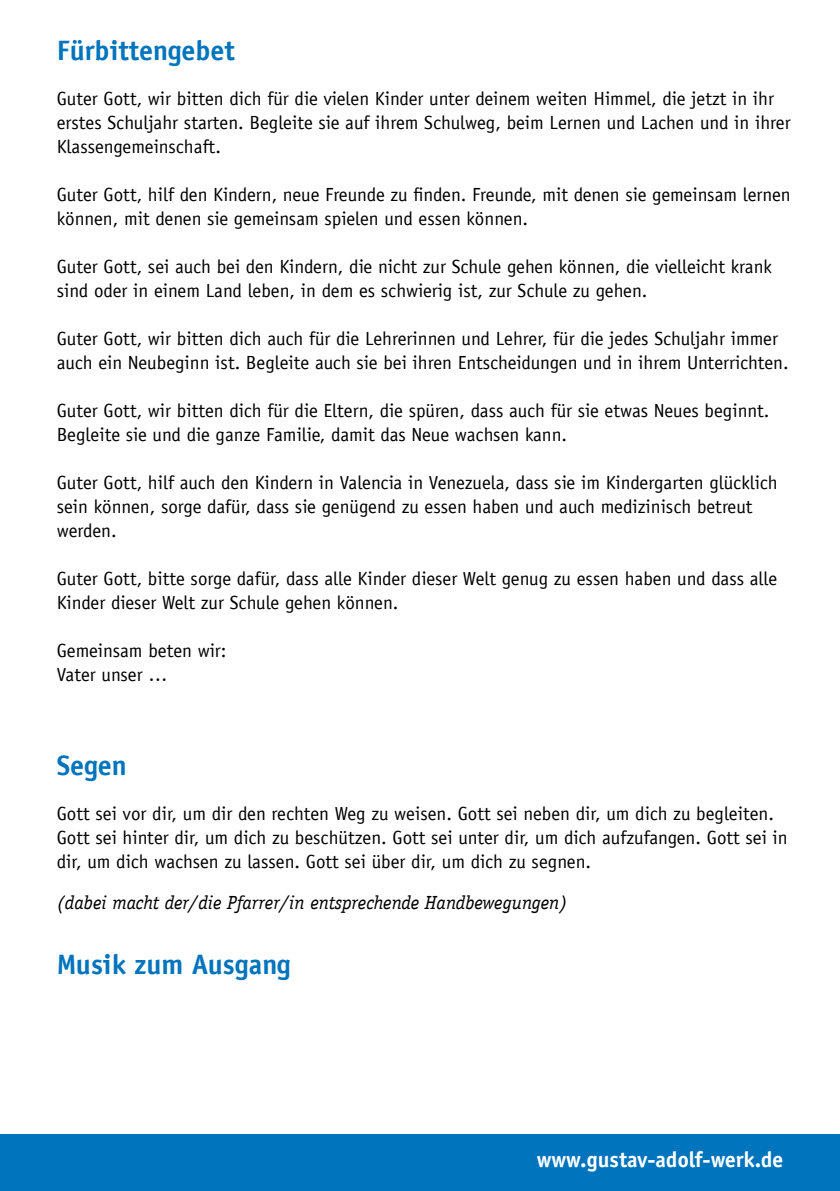
<style>
.page{position:relative;width:840px;height:1191px;background:#fff}
.page>*{position:absolute;margin:0;border:0;box-sizing:border-box;transform-origin:0 0}
.t1{font:700 28px "Officina Sans LT";color:#0074bc}
.t2{font:700 22px "Officina San ITC";color:#fff}
.t3{font:19px/24px "Officina Sans LT";color:#000}
.t4{font:italic 19px "Officina Serif LT";color:#000}
</style>
<div class="page">
<div style="left:0;top:1134px;width:839px;height:57px;background:#0074bc"></div>
<h1 class="t1" style="left:57px;top:33px;width:179px">Fürbittengebet</h1>
<p class="t3" style="left:57px;top:87px;width:735px">Guter Gott, wir bitten dich für die vielen Kinder unter deinem weiten Himmel, die jetzt in ihr erstes Schuljahr starten. Begleite sie auf ihrem Schulweg, beim Lernen und Lachen und in ihrer<br>Klassengemeinschaft.</p>
<p class="t3" style="left:57px;top:183px;width:735px">Guter Gott, hilf den Kindern, neue Freunde zu finden. Freunde, mit denen sie gemeinsam lernen können, mit denen sie gemeinsam spielen und essen können.</p>
<p class="t3" style="left:57px;top:255px;width:716px">Guter Gott, sei auch bei den Kindern, die nicht zur Schule gehen können, die vielleicht krank sind oder in einem Land leben, in dem es schwierig ist, zur Schule zu gehen.</p>
<p class="t3" style="left:57px;top:327px;width:733px">Guter Gott, wir bitten dich auch für die Lehrerinnen und Lehrer, für die jedes Schuljahr immer auch ein Neubeginn ist. Begleite auch sie bei ihren Entscheidungen und in ihrem Unterrichten.</p>
<p class="t3" style="left:57px;top:399px;width:713px">Guter Gott, wir bitten dich für die Eltern, die spüren, dass auch für sie etwas Neues beginnt.<br>Begleite sie und die ganze Familie, damit das Neue wachsen kann.</p>
<p class="t3" style="left:57px;top:471px;width:722px">Guter Gott, hilf auch den Kindern in Valencia in Venezuela, dass sie im Kindergarten glücklich sein können, sorge dafür, dass sie genügend zu essen haben und auch medizinisch betreut werden.</p>
<p class="t3" style="left:57px;top:567px;width:721px">Guter Gott, bitte sorge dafür, dass alle Kinder dieser Welt genug zu essen haben und dass alle<br>Kinder dieser Welt zur Schule gehen können.</p>
<p class="t3" style="left:57px;top:638px;width:171px">Gemeinsam beten wir:<br>Vater unser …</p>
<h1 class="t1" style="left:57px;top:748px;width:71px">Segen</h1>
<p class="t3" style="left:57px;top:802px;width:732px">Gott sei vor dir, um dir den rechten Weg zu weisen. Gott sei neben dir, um dich zu begleiten.<br>Gott sei hinter dir, um dich zu beschützen. Gott sei unter dir, um dich aufzufangen. Gott sei in dir, um dich wachsen zu lassen. Gott sei über dir, um dich zu segnen.</p>
<p class="t4" style="left:57px;top:892px;width:512px">(dabei macht der/die Pfarrer/in entsprechende Handbewegungen)</p>
<h1 class="t1" style="left:57px;top:946px;width:235px">Musik zum Ausgang</h1>
<p class="t2" style="left:536px;top:1146px;width:248px">www.gustav-adolf-werk.de</p>
</div>
